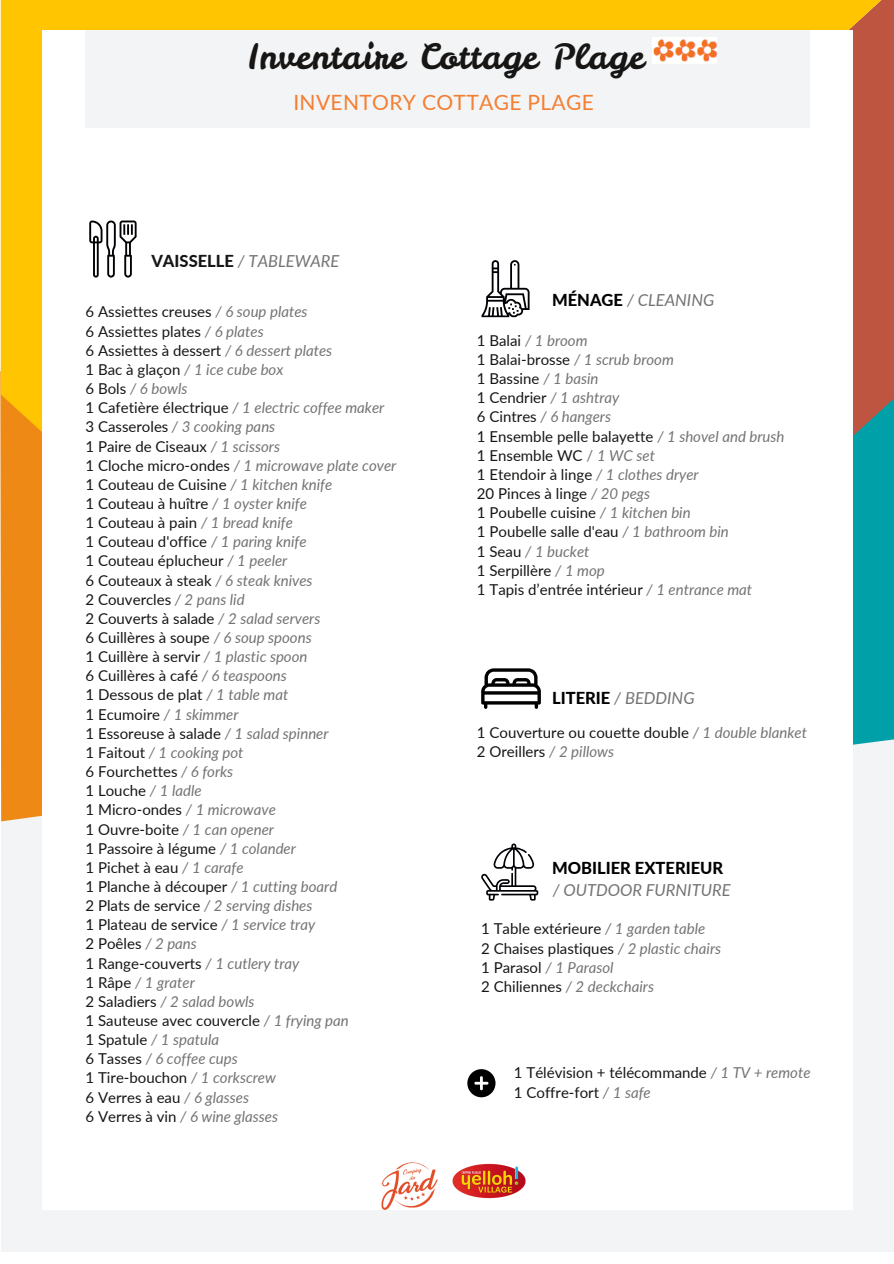
<style>
.page{position:relative;width:894px;height:1264px;background:#fff}
.page>*{position:absolute;margin:0;border:0;box-sizing:border-box;transform-origin:0 0}
.t1{font:34.5px "Leckerli One";letter-spacing:.02em;color:#171615}
.t2{font:21px "Lato";letter-spacing:.015em;color:#f47f32}
.t3{font:italic 16.5px "Lato";color:#737373}
.t4{font:800 16.5px "Lato";color:#000}
.t5{font:15px "Lato";color:#171615}
.t6{font:italic 15px "Lato";color:#737373}
.s1{font-weight:800;font-style:normal;color:#171615}
.s2{font-style:italic;color:#737373}
.s3{font-style:normal;color:#171615}
.s4{font-weight:800;font-style:normal;color:#000}
.s5{color:#737373}
</style>
<div class="page">
<div style="left:1px;top:447px;width:892px;height:804px;background:#f2f4f5"></div>
<svg style="left:0;top:371px;width:43px;height:450px;background:#ef9024"></svg>
<svg style="left:1px;top:0;width:892px;height:599px;background:#eda414"></svg>
<svg style="left:852px;top:398px;width:41px;height:369px;background:#1fa3aa"></svg>
<div style="left:43px;top:30px;width:809px;height:1179px;background:#fff"></div>
<div style="left:85px;top:30px;width:724px;height:98px;background:#f3f4f5"></div>
<svg style="left:89px;top:220px;width:47px;height:57px"></svg>
<svg style="left:481px;top:260px;width:48px;height:57px"></svg>
<svg style="left:481px;top:843px;width:57px;height:57px"></svg>
<img style="left:375px;top:1162px;width:71px;height:48px">
<img style="left:652px;top:38px;width:64px;height:25px">
<svg style="left:467px;top:1069px;width:28px;height:28px"></svg>
<svg style="left:481px;top:668px;width:59px;height:41px"></svg>
<img style="left:447px;top:1163px;width:83px;height:47px">
<p class="t1" style="left:247px;top:34px;width:398px">Inventaire Cottage Plage</p>
<p class="t2" style="left:293px;top:89px;width:302px">INVENTORY COTTAGE PLAGE</p>
<p class="t3" style="left:151px;top:251px;width:189px"><span class="s1">VAISSELLE</span> / TABLEWARE</p>
<p class="t5" style="left:85px;top:302px;width:223px">6 Assiettes creuses <span class="s2">/ 6 soup plates</span></p>
<p class="t5" style="left:85px;top:322px;width:180px">6 Assiettes plates <span class="s2">/ 6 plates</span></p>
<p class="t5" style="left:85px;top:341px;width:248px">6 Assiettes à dessert <span class="s2">/ 6 dessert plates</span></p>
<p class="t6" style="left:85px;top:360px;width:199px"><span class="s3">1 Bac à glaçon</span> / 1 ice cube box</p>
<p class="t6" style="left:85px;top:379px;width:103px"><span class="s3">6 Bols</span> / 6 bowls</p>
<p class="t6" style="left:85px;top:398px;width:300px"><span class="s3">1 Cafetière électrique</span> / 1 electric coffee maker</p>
<p class="t6" style="left:85px;top:417px;width:191px"><span class="s3">3 Casseroles</span> / 3 cooking pans</p>
<p class="t5" style="left:85px;top:436px;width:196px">1 Paire de Ciseaux <span class="s2">/ 1 scissors</span></p>
<p class="t6" style="left:85px;top:456px;width:312px"><span class="s3">1 Cloche micro-ondes</span> / 1 microwave plate cover</p>
<p class="t5" style="left:85px;top:475px;width:248px">1 Couteau de Cuisine <span class="s2">/ 1 kitchen knife</span></p>
<p class="t5" style="left:85px;top:494px;width:223px">1 Couteau à huître <span class="s2">/ 1 oyster knife</span></p>
<p class="t5" style="left:85px;top:513px;width:209px">1 Couteau à pain <span class="s2">/ 1 bread knife</span></p>
<p class="t5" style="left:85px;top:532px;width:222px">1 Couteau d'office <span class="s2">/ 1 paring knife</span></p>
<p class="t5" style="left:85px;top:551px;width:203px">1 Couteau éplucheur <span class="s2">/ 1 peeler</span></p>
<p class="t5" style="left:85px;top:570px;width:228px">6 Couteaux à steak <span class="s2">/ 6 steak knives</span></p>
<p class="t5" style="left:85px;top:590px;width:161px">2 Couvercles <span class="s2">/ 2 pans lid</span></p>
<p class="t5" style="left:85px;top:609px;width:236px">2 Couverts à salade <span class="s2">/ 2 salad servers</span></p>
<p class="t5" style="left:85px;top:628px;width:228px">6 Cuillères à soupe <span class="s2">/ 6 soup spoons</span></p>
<p class="t5" style="left:85px;top:647px;width:223px">1 Cuillère à servir <span class="s2">/ 1 plastic spoon</span></p>
<p class="t5" style="left:85px;top:666px;width:203px">6 Cuillères à café <span class="s2">/ 6 teaspoons</span></p>
<p class="t5" style="left:85px;top:685px;width:204px">1 Dessous de plat <span class="s2">/ 1 table mat</span></p>
<p class="t5" style="left:85px;top:704px;width:154px">1 Ecumoire <span class="s2">/ 1 skimmer</span></p>
<p class="t5" style="left:85px;top:724px;width:244px">1 Essoreuse à salade <span class="s2">/ 1 salad spinner</span></p>
<p class="t6" style="left:85px;top:743px;width:159px"><span class="s3">1 Faitout</span> / 1 cooking pot</p>
<p class="t5" style="left:85px;top:762px;width:149px">6 Fourchettes <span class="s2">/ 6 forks</span></p>
<p class="t5" style="left:85px;top:781px;width:117px">1 Louche <span class="s2">/ 1 ladle</span></p>
<p class="t5" style="left:85px;top:800px;width:192px">1 Micro-ondes <span class="s2">/ 1 microwave</span></p>
<p class="t5" style="left:85px;top:819px;width:190px">1 Ouvre-boite <span class="s2">/ 1 can opener</span></p>
<p class="t5" style="left:85px;top:838px;width:212px">1 Passoire à légume <span class="s2">/ 1 colander</span></p>
<p class="t5" style="left:85px;top:858px;width:159px">1 Pichet à eau <span class="s2">/ 1 carafe</span></p>
<p class="t5" style="left:85px;top:877px;width:253px">1 Planche à découper <span class="s2">/ 1 cutting board</span></p>
<p class="t5" style="left:85px;top:896px;width:228px">2 Plats de service <span class="s2">/ 2 serving dishes</span></p>
<p class="t5" style="left:85px;top:915px;width:231px">1 Plateau de service <span class="s2">/ 1 service tray</span></p>
<p class="t5" style="left:85px;top:934px;width:113px">2 Poêles <span class="s2">/ 2 pans</span></p>
<p class="t5" style="left:85px;top:953px;width:215px">1 Range-couverts <span class="s2">/ 1 cutlery tray</span></p>
<p class="t6" style="left:85px;top:972px;width:111px"><span class="s3">1 Râpe</span> / 1 grater</p>
<p class="t6" style="left:85px;top:992px;width:170px"><span class="s3">2 Saladiers</span> / 2 salad bowls</p>
<p class="t5" style="left:85px;top:1011px;width:265px">1 Sauteuse avec couvercle <span class="s2">/ 1 frying pan</span></p>
<p class="t6" style="left:85px;top:1030px;width:135px"><span class="s3">1 Spatule</span> / 1 spatula</p>
<p class="t6" style="left:85px;top:1049px;width:154px"><span class="s3">6 Tasses</span> / 6 coffee cups</p>
<p class="t5" style="left:85px;top:1068px;width:192px">1 Tire-bouchon <span class="s2">/ 1 corkscrew</span></p>
<p class="t5" style="left:85px;top:1087px;width:165px">6 Verres à eau <span class="s2">/ 6 glasses</span></p>
<p class="t6" style="left:85px;top:1106px;width:194px"><span class="s3">6 Verres à vin</span> / 6 wine glasses</p>
<p class="t3" style="left:552px;top:290px;width:164px"><span class="s4">MÉNAGE</span> / CLEANING</p>
<p class="t6" style="left:477px;top:331px;width:112px"><span class="s3">1 Balai</span> / 1 broom</p>
<p class="t5" style="left:477px;top:350px;width:198px">1 Balai-brosse <span class="s2">/ 1 scrub broom</span></p>
<p class="t5" style="left:477px;top:369px;width:123px">1 Bassine <span class="s2">/ 1 basin</span></p>
<p class="t5" style="left:477px;top:388px;width:144px">1 Cendrier <span class="s2">/ 1 ashtray</span></p>
<p class="t6" style="left:477px;top:407px;width:136px"><span class="s3">6 Cintres</span> / 6 hangers</p>
<p class="t5" style="left:477px;top:427px;width:309px">1 Ensemble pelle balayette <span class="s2">/ 1 shovel and brush</span></p>
<p class="t5" style="left:477px;top:446px;width:179px">1 Ensemble WC <span class="s5">/</span> <span class="s2">1 WC set</span></p>
<p class="t5" style="left:477px;top:465px;width:223px">1 Etendoir à linge <span class="s2">/ 1 clothes dryer</span></p>
<p class="t5" style="left:477px;top:484px;width:175px">20 Pinces à linge <span class="s2">/ 20 pegs</span></p>
<p class="t5" style="left:477px;top:503px;width:215px">1 Poubelle cuisine <span class="s2">/ 1 kitchen bin</span></p>
<p class="t5" style="left:477px;top:522px;width:253px">1 Poubelle salle d'eau <span class="s2">/ 1 bathroom bin</span></p>
<p class="t6" style="left:477px;top:541px;width:114px"><span class="s3">1 Seau</span> / 1 bucket</p>
<p class="t5" style="left:477px;top:561px;width:129px">1 Serpillère <span class="s2">/ 1 mop</span></p>
<p class="t5" style="left:477px;top:580px;width:277px">1 Tapis d’entrée intérieur <span class="s2">/ 1 entrance mat</span></p>
<p class="t3" style="left:552px;top:687px;width:144px"><span class="s4">LITERIE</span> / BEDDING</p>
<p class="t5" style="left:477px;top:723px;width:331px">1 Couverture ou couette double <span class="s2">/ 1 double blanket</span></p>
<p class="t5" style="left:477px;top:742px;width:139px">2 Oreillers <span class="s2">/ 2 pillows</span></p>
<p class="t4" style="left:552px;top:857px;width:173px">MOBILIER EXTERIEUR</p>
<p class="t3" style="left:552px;top:880px;width:179px">/ OUTDOOR FURNITURE</p>
<p class="t5" style="left:481px;top:919px;width:225px">1 Table extérieure <span class="s2">/ 1 garden table</span></p>
<p class="t5" style="left:481px;top:938px;width:241px">2 Chaises plastiques <span class="s2">/ 2 plastic chairs</span></p>
<p class="t6" style="left:481px;top:957px;width:134px"><span class="s3">1 Parasol</span> / 1 Parasol</p>
<p class="t6" style="left:481px;top:977px;width:174px"><span class="s3">2 Chiliennes</span> / 2 deckchairs</p>
<p class="t5" style="left:513px;top:1063px;width:298px">1 Télévision + télécommande <span class="s2">/ 1 TV + remote</span></p>
<p class="t5" style="left:513px;top:1082px;width:138px">1 Coffre-fort <span class="s2">/ 1 safe</span></p>
</div>
